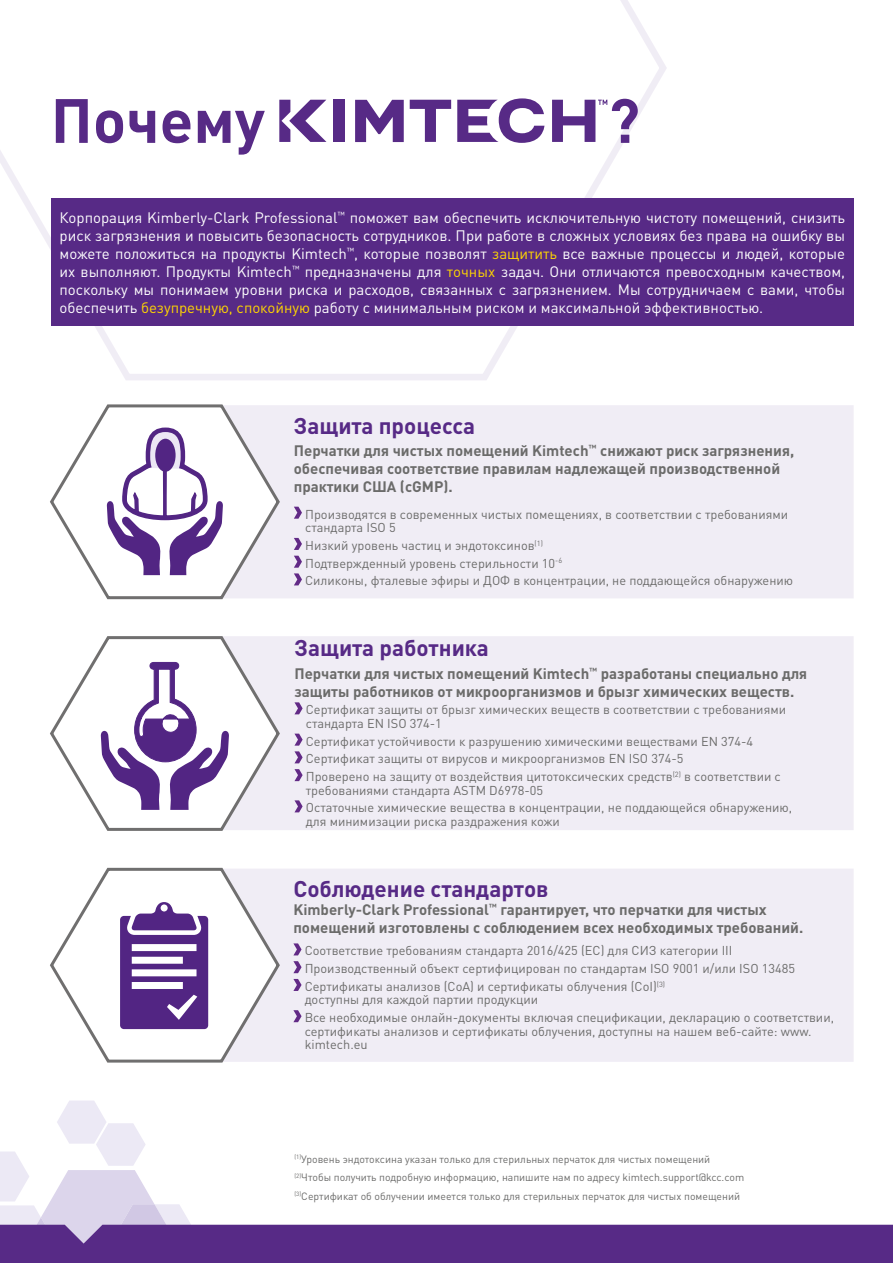
<style>
.page{position:relative;width:893px;height:1263px;background:#fff}
.page>*{position:absolute;margin:0;border:0;box-sizing:border-box;transform-origin:0 0}
.t1{font:700 61.5px "DIN Pro";color:#572a86}
.t2{font:700 22.5px "DIN Pro";color:#572a86}
.t3{font:15px/18px "DIN Pro";color:#fff;text-align:justify}
.t4{font:700 15px/18px "DIN Pro";color:#6b6b6a}
.t5{font:12.75px/17.7px "DIN Pro";color:#6b6b6a}
.t6{font:10.5px/18.6px "DIN Pro";color:#6b6b6a}
.s1{color:#ffd600}
</style>
<div class="page">
<svg style="left:0;top:0;width:667px;height:380px"></svg>
<div style="left:334px;top:100px;width:11px;height:42px;background:#572a86"></div>
<svg style="left:355px;top:100px;width:49px;height:42px"></svg>
<svg style="left:410px;top:100px;width:41px;height:42px"></svg>
<svg style="left:457px;top:98px;width:87px;height:45px"></svg>
<svg style="left:279px;top:100px;width:47px;height:42px"></svg>
<svg style="left:552px;top:100px;width:55px;height:42px"></svg>
<div style="left:210px;top:636px;width:644px;height:194px;background:#f0edf5"></div>
<svg style="left:50px;top:636px;width:232px;height:195px"></svg>
<div style="left:202px;top:405px;width:652px;height:193px;background:#f0edf5"></div>
<svg style="left:50px;top:404px;width:232px;height:196px"></svg>
<div style="left:51px;top:198px;width:803px;height:128px;background:#572a86"></div>
<svg style="left:294px;top:507px;width:8px;height:12px"></svg>
<svg style="left:294px;top:538px;width:8px;height:12px"></svg>
<svg style="left:294px;top:556px;width:8px;height:29px"></svg>
<svg style="left:294px;top:702px;width:9px;height:12px"></svg>
<svg style="left:294px;top:734px;width:9px;height:29px"></svg>
<svg style="left:294px;top:769px;width:9px;height:12px"></svg>
<svg style="left:294px;top:800px;width:9px;height:12px"></svg>
<svg style="left:52px;top:406px;width:226px;height:192px"></svg>
<svg style="left:52px;top:638px;width:226px;height:191px"></svg>
<div style="left:181px;top:868px;width:673px;height:194px;background:#f0edf5"></div>
<svg style="left:293px;top:943px;width:9px;height:12px"></svg>
<svg style="left:293px;top:961px;width:9px;height:12px"></svg>
<svg style="left:293px;top:979px;width:9px;height:12px"></svg>
<svg style="left:293px;top:1010px;width:9px;height:12px"></svg>
<svg style="left:50px;top:867px;width:232px;height:196px"></svg>
<svg style="left:52px;top:869px;width:226px;height:192px"></svg>
<svg style="left:0;top:1100px;width:893px;height:163px"></svg>
<h1 class="t1" style="left:51px;top:69px;width:216px">Почему</h1>
<h1 class="t1" style="left:608px;top:69px;width:34px">?</h1>
<p class="t3" style="left:60px;top:207px;width:787px">Корпорация Kimberly-Clark Professional<sup>™</sup> поможет вам обеспечить исключительную чистоту помещений, снизить риск загрязнения и повысить безопасность сотрудников. При работе в сложных условиях без права на ошибку вы можете положиться на продукты Kimtech<sup>™</sup>, которые позволят <span class="s1">защитить</span> все важные процессы и людей, которые их выполняют. Продукты Kimtech<sup>™</sup> предназначены для <span class="s1">точных</span> задач. Они отличаются превосходным качеством, поскольку мы понимаем уровни риска и расходов, связанных с загрязнением. Мы сотрудничаем с вами, чтобы обеспечить <span class="s1">безупречную, спокойную</span> работу с минимальным риском и максимальной эффективностью.</p>
<h2 class="t2" style="left:294px;top:407px;width:183px">Защита процесса</h2>
<p class="t4" style="left:294px;top:440px;width:502px">Перчатки для чистых помещений Kimtech<sup>™</sup> снижают риск загрязнения, обеспечивая соответствие правилам надлежащей производственной практики США (cGMP).</p>
<p class="t5" style="left:305px;top:506px;width:485px;line-height:13.5px">Производятся в современных чистых помещениях, в соответствии с требованиями стандарта ISO 5</p>
<p class="t5" style="left:305px;top:535px;width:490px">Низкий уровень частиц и эндотоксинов<sup>(1)<br></sup>Подтвержденный уровень стерильности 10<sup>-6<br></sup>Силиконы, фталевые эфиры и ДОФ в концентрации, не поддающейся обнаружению</p>
<h2 class="t2" style="left:294px;top:629px;width:196px">Защита работника</h2>
<p class="t4" style="left:294px;top:662px;width:514px">Перчатки для чистых помещений Kimtech<sup>™</sup> разработаны специально для защиты работников от микроорганизмов и брызг химических веществ.</p>
<p class="t5" style="left:306px;top:702px;width:482px;line-height:13.5px">Сертификат защиты от брызг химических веществ в соответствии с требованиями стандарта EN ISO 374-1</p>
<p class="t5" style="left:306px;top:731px;width:476px">Сертификат устойчивости к разрушению химическими веществами EN 374-4<br>Сертификат защиты от вирусов и микроорганизмов EN ISO 374-5<br>Проверено на защиту от воздействия цитотоксических средств<sup>(2)</sup> в соответствии с</p>
<p class="t5" style="left:306px;top:780px;width:488px">требованиями стандарта ASTM D6978-05<br>Остаточные химические вещества в концентрации, не поддающейся обнаружению,</p>
<p class="t5" style="left:306px;top:811px;width:256px">для минимизации риска раздражения кожи</p>
<h2 class="t2" style="left:293px;top:870px;width:257px">Соблюдение стандартов</h2>
<p class="t4" style="left:293px;top:899px;width:511px">Kimberly-Clark Professional<sup>™</sup> гарантирует, что перчатки для чистых помещений изготовлены с соблюдением всех необходимых требований.</p>
<p class="t5" style="left:305px;top:941px;width:492px">Соответствие требованиям стандарта 2016/425 (ЕС) для СИЗ категории III<br>Производственный объект сертифицирован по стандартам ISO 9001 и/или ISO 13485<br>Сертификаты анализов (CoA) и сертификаты облучения (CoI)<sup>(3)</sup></p>
<p class="t5" style="left:305px;top:990px;width:531px">доступны для каждой партии продукции<br>Все необходимые онлайн-документы включая спецификации, декларацию о соответствии,</p>
<p class="t5" style="left:305px;top:1023px;width:508px;line-height:13.5px">сертификаты анализов и сертификаты облучения, доступны на нашем веб-сайте: www. kimtech.eu</p>
<p class="t6" style="left:294px;top:1148px;width:451px"><sup>(1)</sup>Уровень эндотоксина указан только для стерильных перчаток для чистых помещений <sup>(2)</sup>Чтобы получить подробную информацию, напишите нам по адресу kimtech.support@kcc.com <sup>(3)</sup>Сертификат об облучении имеется только для стерильных перчаток для чистых помещений</p>
</div>
